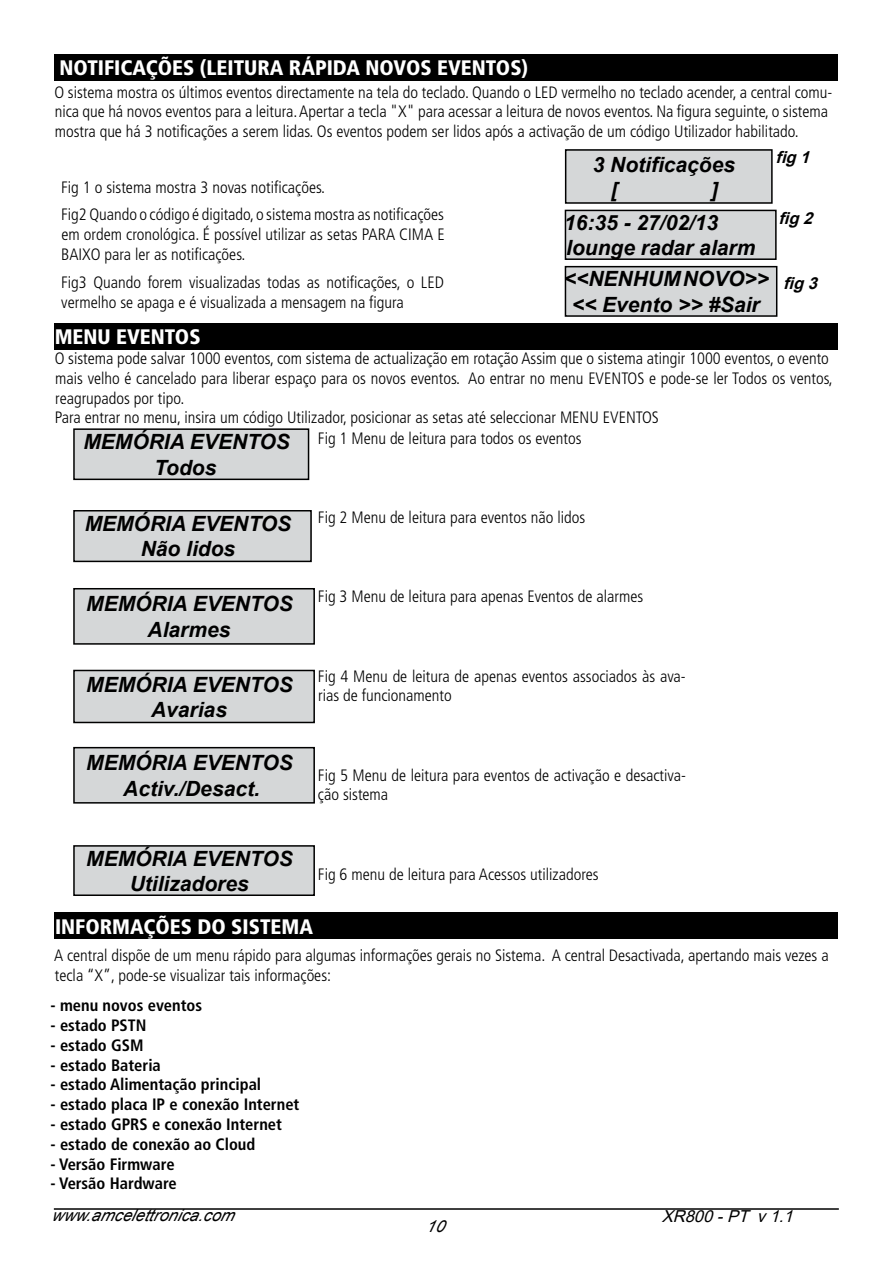
<style>
.page{position:relative;width:893px;height:1263px;background:#fff}
.page>*{position:absolute;margin:0;border:0;box-sizing:border-box;transform-origin:0 0}
.t1{font:italic 700 21px/25.2px "Arial";color:#000;text-align:center}
.t2{font:900 condensed 21px "Frutiger LT Std";color:#fff}
.t3{font:300 condensed 16.5px/19.8px "Frutiger LT Std";color:#000}
.t4{font:700 condensed 16.5px "Frutiger LT Std";color:#000}
.t5{font:italic 16.5px "Arial";color:#000}
.t6{font:italic 16.5px "Arial";color:#000}
.t7{font:italic 700 16.5px "Arial";color:#000}
</style>
<div class="page">
<hr style="left:54px;top:1208px;width:785px;height:2px;background:#000">
<div style="left:54px;top:54px;width:783px;height:26px;background:#000"></div>
<div style="left:566px;top:150px;width:206px;height:53px;background:#d5d7d8"></div>
<div style="left:565px;top:149px;width:208px;height:55px;border:2px solid #000"></div>
<div style="left:565px;top:210px;width:211px;height:49px;background:#d5d7d8"></div>
<div style="left:565px;top:210px;width:212px;height:50px;border:2px solid #000"></div>
<div style="left:565px;top:267px;width:212px;height:49px;background:#d5d7d8"></div>
<div style="left:565px;top:266px;width:212px;height:51px;border:2px solid #000"></div>
<div style="left:54px;top:323px;width:783px;height:26px;background:#000"></div>
<div style="left:74px;top:429px;width:235px;height:50px;background:#d5d7d8"></div>
<div style="left:73px;top:428px;width:236px;height:52px;border:2px solid #000"></div>
<div style="left:74px;top:511px;width:237px;height:50px;background:#d5d7d8"></div>
<div style="left:73px;top:510px;width:239px;height:52px;border:2px solid #000"></div>
<div style="left:74px;top:589px;width:240px;height:55px;background:#d5d7d8"></div>
<div style="left:73px;top:588px;width:242px;height:57px;border:2px solid #000"></div>
<div style="left:74px;top:670px;width:240px;height:52px;background:#d5d7d8"></div>
<div style="left:73px;top:670px;width:242px;height:53px;border:2px solid #000"></div>
<div style="left:74px;top:748px;width:240px;height:55px;background:#d5d7d8"></div>
<div style="left:73px;top:747px;width:242px;height:56px;border:2px solid #000"></div>
<div style="left:74px;top:846px;width:240px;height:49px;background:#d5d7d8"></div>
<div style="left:73px;top:845px;width:242px;height:51px;border:2px solid #000"></div>
<div style="left:54px;top:913px;width:783px;height:26px;background:#000"></div>
<p class="t2" style="left:59px;top:55px;width:470px">NOTIFICAÇÕES (LEITURA RÁPIDA NOVOS EVENTOS)</p>
<p class="t3" style="left:54px;top:82px;width:780px">O sistema mostra os últimos eventos directamente na tela do teclado. Quando o LED vermelho no teclado acender, a central comu&shy;nica que há novos eventos para a leitura. Apertar a tecla "X" para acessar a leitura de novos eventos. Na figura seguinte, o sistema mostra que há 3 notificações a serem lidas. Os eventos podem ser lidos após a activação de um código Utilizador habilitado.</p>
<p class="t3" style="left:61px;top:174px;width:384px;line-height:27px">Fig 1 o sistema mostra 3 novas notificações.<br>Fig2 Quando o código é digitado, o sistema mostra as notificações</p>
<p class="t3" style="left:61px;top:224px;width:385px">em ordem cronológica. É possível utilizar as setas PARA CIMA E<br>BAIXO para ler as notificações.</p>
<p class="t3" style="left:61px;top:273px;width:384px">Fig3 Quando forem visualizadas todas as notificações, o LED vermelho se apaga e é visualizada a mensagem na figura</p>
<p class="t7" style="left:776px;top:146px;width:42px">fig1</p>
<p class="t1" style="left:611px;top:152px;width:126px;text-align:left;text-indent:-18px">3 Notificações [</p>
<p class="t1" style="left:564px;top:173px;width:156px;line-height:33.2px;text-align:right">]<br>16:35 - 27/02/13</p>
<p class="t1" style="left:564px;top:233px;width:207px;line-height:31.3px;text-align:left">lounge radar alarm &lt;&lt;NENHUM NOVO&gt;&gt;</p>
<p class="t1" style="left:572px;top:292px;width:189px">&lt;&lt; Evento &gt;&gt; #Sair</p>
<p class="t7" style="left:778px;top:207px;width:42px">fig2</p>
<p class="t7" style="left:783px;top:271px;width:42px">fig3</p>
<p class="t2" style="left:55px;top:324px;width:147px">MENU EVENTOS</p>
<p class="t3" style="left:55px;top:349px;width:776px">O sistema pode salvar 1000 eventos, com sistema de actualização em rotação Assim que o sistema atingir 1000 eventos, o evento</p>
<p class="t3" style="left:55px;top:368px;width:779px">mais velho é cancelado para liberar espaço para os novos eventos. Ao entrar no menu EVENTOS e pode-se ler Todos os ventos,</p>
<p class="t3" style="left:55px;top:388px;width:131px">reagrupados por tipo.</p>
<p class="t3" style="left:55px;top:408px;width:605px">Para entrar no menu, insira um código Utilizador, posicionar as setas até seleccionar MENU EVENTOS</p>
<p class="t3" style="left:318px;top:429px;width:265px">Fig 1 Menu de leitura para todos os eventos</p>
<p class="t1" style="left:83px;top:430px;width:208px">MEMÓRIA EVENTOS<br>Todos</p>
<p class="t1" style="left:85px;top:512px;width:208px">MEMÓRIA EVENTOS<br>Não lidos</p>
<p class="t1" style="left:86px;top:592px;width:208px">MEMÓRIA EVENTOS<br>Alarmes</p>
<p class="t1" style="left:86px;top:672px;width:208px">MEMÓRIA EVENTOS<br>Avarias</p>
<p class="t1" style="left:86px;top:751px;width:208px">MEMÓRIA EVENTOS<br>Activ./Desact.</p>
<p class="t3" style="left:318px;top:508px;width:269px">Fig 2 Menu de leitura para eventos não lidos</p>
<p class="t3" style="left:318px;top:587px;width:327px">Fig 3 Menu de leitura para apenas Eventos de alarmes</p>
<p class="t3" style="left:318px;top:666px;width:369px">Fig 4 Menu de leitura de apenas eventos associados às ava&shy;rias de funcionamento</p>
<p class="t3" style="left:318px;top:765px;width:369px">Fig 5 Menu de leitura para eventos de activação e desactiva&shy;ção sistema</p>
<p class="t1" style="left:86px;top:846px;width:208px">MEMÓRIA EVENTOS<br>Utilizadores</p>
<p class="t2" style="left:55px;top:914px;width:59px">INFORMAÇÕES</p>
<p class="t2" style="left:197px;top:914px;width:65px">DO SISTEMA</p>
<p class="t3" style="left:54px;top:945px;width:776px">A central dispõe de um menu rápido para algumas informações gerais no Sistema. A central Desactivada, apertando mais vezes a tecla “X”, pode-se visualizar tais informações:</p>
<p class="t4" style="left:51px;top:996px;width:153px">- menu novos eventos</p>
<p class="t4" style="left:51px;top:1015px;width:95px">- estado PSTN</p>
<p class="t4" style="left:51px;top:1035px;width:83px">- estado GSM</p>
<p class="t4" style="left:51px;top:1055px;width:112px">- estado Bateria</p>
<p class="t4" style="left:51px;top:1075px;width:212px">- estado Alimentação principal</p>
<p class="t4" style="left:51px;top:1095px;width:250px">- estado placa IP e conexão Internet</p>
<p class="t4" style="left:51px;top:1114px;width:233px">- estado GPRS e conexão Internet</p>
<p class="t4" style="left:51px;top:1134px;width:206px">- estado de conexão ao Cloud</p>
<p class="t4" style="left:51px;top:1154px;width:126px">- Versão Firmware</p>
<p class="t4" style="left:51px;top:1174px;width:128px">- Versão Hardware</p>
<p class="t3" style="left:318px;top:864px;width:282px">Fig 6 menu de leitura para Acessos utilizadores</p>
<p class="t5" style="left:51px;top:1204px;width:190px">www.amcelettronica.com</p>
<p class="t6" style="left:662px;top:1205px;width:138px">XR800-PT v1.1</p>
<p class="t5" style="left:426px;top:1215px;width:26px">10</p>
</div>
